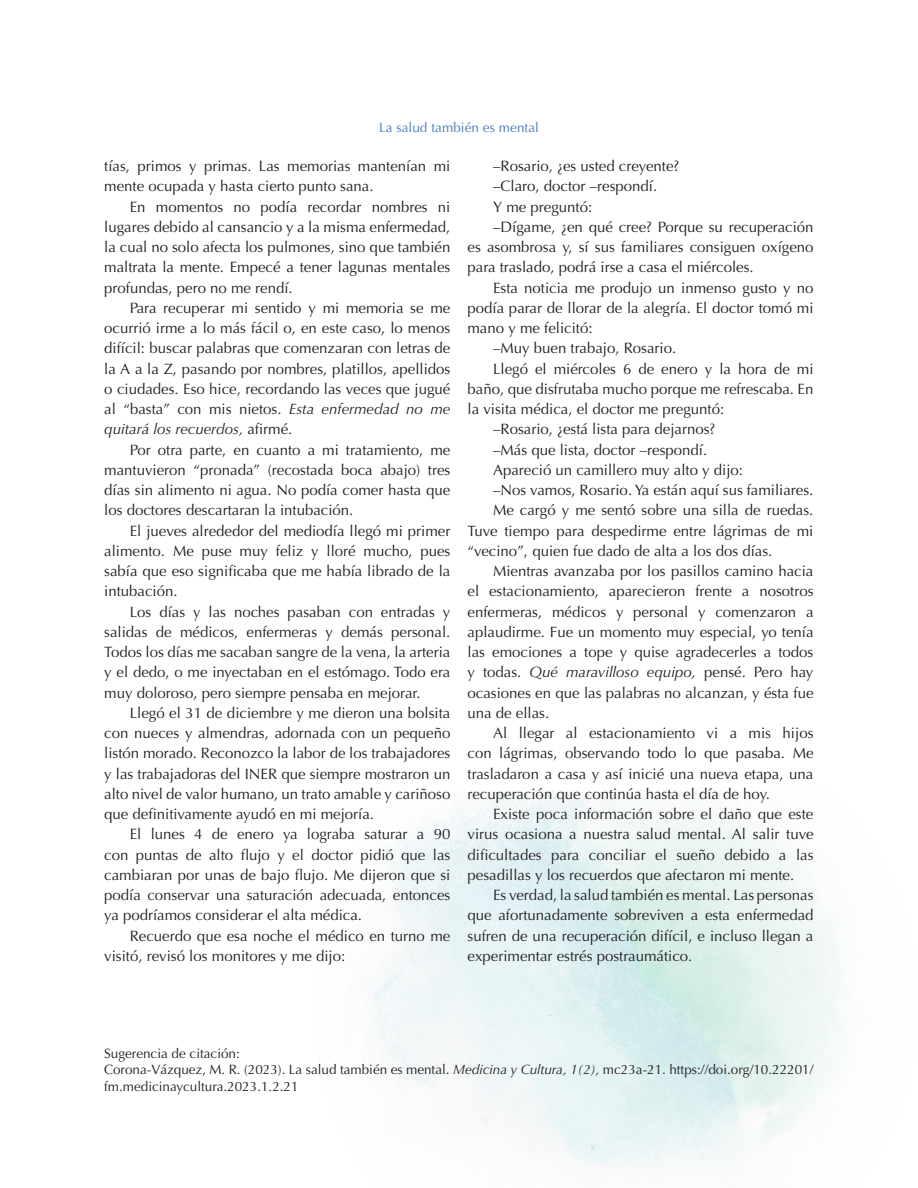
<style>
.page{position:relative;width:918px;height:1188px;background:#fff}
.page>*{position:absolute;margin:0;border:0;box-sizing:border-box;transform-origin:0 0}
.CUERPO_DE_TEXTO{font:15px/20.2px "Optima";color:#231f20;text-align:justify}
.CITACION{font:13.5px/16.2px "Optima";color:#231f20}
.CORNIZA{font:13.5px "Optima";letter-spacing:.005em;color:#4679bc}
.s1{font-style:italic}
</style>
<div class="page">
<p class="CORNIZA" style="left:379px;top:119px;width:161px">La salud también es mental</p>
<p class="CUERPO_DE_TEXTO" style="left:104px;top:156px;width:348px">tías, primos y primas. Las memorias mantenían mi mente ocupada y hasta cierto punto sana.</p>
<p class="CUERPO_DE_TEXTO" style="left:104px;top:197px;width:348px;text-indent:26px">En momentos no podía recordar nombres ni lugares debido al cansancio y a la misma enfermedad, la cual no solo afecta los pulmones, sino que también maltrata la mente. Empecé a tener lagunas mentales profundas, pero no me rendí.</p>
<p class="CUERPO_DE_TEXTO" style="left:104px;top:298px;width:348px;text-indent:26px">Para recuperar mi sentido y mi memoria se me ocurrió irme a lo más fácil o, en este caso, lo menos difícil: buscar palabras que comenzaran con letras de la A a la Z, pasando por nombres, platillos, apellidos o ciudades. Eso hice, recordando las veces que jugué al “basta” con mis nietos. <span class="s1">Esta enfermedad no me quitará los recuerdos,</span> afirmé.</p>
<p class="CUERPO_DE_TEXTO" style="left:104px;top:440px;width:348px;text-indent:26px">Por otra parte, en cuanto a mi tratamiento, me mantuvieron “pronada” (recostada boca abajo) tres días sin alimento ni agua. No podía comer hasta que los doctores descartaran la intubación.</p>
<p class="CUERPO_DE_TEXTO" style="left:104px;top:521px;width:348px;text-indent:26px">El jueves alrededor del mediodía llegó mi primer alimento. Me puse muy feliz y lloré mucho, pues sabía que eso significaba que me había librado de la intubación.</p>
<p class="CUERPO_DE_TEXTO" style="left:104px;top:602px;width:348px;text-indent:26px">Los días y las noches pasaban con entradas y salidas de médicos, enfermeras y demás personal.<br>Todos los días me sacaban sangre de la vena, la arteria y el dedo, o me inyectaban en el estómago. Todo era muy doloroso, pero siempre pensaba en mejorar.</p>
<p class="CUERPO_DE_TEXTO" style="left:104px;top:703px;width:348px;text-indent:26px">Llegó el 31 de diciembre y me dieron una bolsita con nueces y almendras, adornada con un pequeño listón morado. Reconozco la labor de los trabajadores y las trabajadoras del INER que siempre mostraron un alto nivel de valor humano, un trato amable y cariñoso que definitivamente ayudó en mi mejoría.</p>
<p class="CUERPO_DE_TEXTO" style="left:104px;top:824px;width:348px;text-indent:26px">El lunes 4 de enero ya lograba saturar a 90 con puntas de alto flujo y el doctor pidió que las cambiaran por unas de bajo flujo. Me dijeron que si podía conservar una saturación adecuada, entonces ya podríamos considerar el alta médica.</p>
<p class="CUERPO_DE_TEXTO" style="left:104px;top:926px;width:348px;text-indent:26px">Recuerdo que esa noche el médico en turno me visitó, revisó los monitores y me dijo:</p>
<p class="CUERPO_DE_TEXTO" style="left:493px;top:156px;width:188px">–Rosario, ¿es usted creyente?</p>
<p class="CUERPO_DE_TEXTO" style="left:493px;top:176px;width:166px">–Claro, doctor –respondí.</p>
<p class="CUERPO_DE_TEXTO" style="left:493px;top:197px;width:101px">Y me preguntó:</p>
<p class="CUERPO_DE_TEXTO" style="left:468px;top:217px;width:348px;text-indent:26px">–Dígame, ¿en qué cree? Porque su recuperación es asombrosa y, sí sus familiares consiguen oxígeno para traslado, podrá irse a casa el miércoles.</p>
<p class="CUERPO_DE_TEXTO" style="left:468px;top:278px;width:348px;text-indent:26px">Esta noticia me produjo un inmenso gusto y no podía parar de llorar de la alegría. El doctor tomó mi mano y me felicitó:</p>
<p class="CUERPO_DE_TEXTO" style="left:493px;top:338px;width:185px">–Muy buen trabajo, Rosario.</p>
<p class="CUERPO_DE_TEXTO" style="left:468px;top:359px;width:348px;text-indent:26px">Llegó el miércoles 6 de enero y la hora de mi baño, que disfrutaba mucho porque me refrescaba. En la visita médica, el doctor me preguntó:</p>
<p class="CUERPO_DE_TEXTO" style="left:493px;top:419px;width:224px">–Rosario, ¿está lista para dejarnos?</p>
<p class="CUERPO_DE_TEXTO" style="left:493px;top:440px;width:216px">–Más que lista, doctor –respondí.</p>
<p class="CUERPO_DE_TEXTO" style="left:493px;top:460px;width:252px">Apareció un camillero muy alto y dijo:</p>
<p class="CUERPO_DE_TEXTO" style="left:493px;top:480px;width:322px">–Nos vamos, Rosario. Ya están aquí sus familiares.</p>
<p class="CUERPO_DE_TEXTO" style="left:468px;top:500px;width:347px;text-indent:26px">Me cargó y me sentó sobre una silla de ruedas.<br>Tuve tiempo para despedirme entre lágrimas de mi “vecino”, quien fue dado de alta a los dos días.</p>
<p class="CUERPO_DE_TEXTO" style="left:468px;top:561px;width:348px;text-indent:26px">Mientras avanzaba por los pasillos camino hacia el estacionamiento, aparecieron frente a nosotros enfermeras, médicos y personal y comenzaron a aplaudirme. Fue un momento muy especial, yo tenía las emociones a tope y quise agradecerles a todos y todas. <span class="s1">Qué maravilloso equipo,</span> pensé. Pero hay ocasiones en que las palabras no alcanzan, y ésta fue una de ellas.</p>
<p class="CUERPO_DE_TEXTO" style="left:468px;top:723px;width:348px;text-indent:26px">Al llegar al estacionamiento vi a mis hijos con lágrimas, observando todo lo que pasaba. Me trasladaron a casa y así inicié una nueva etapa, una recuperación que continúa hasta el día de hoy.</p>
<p class="CUERPO_DE_TEXTO" style="left:468px;top:804px;width:348px;text-indent:26px">Existe poca información sobre el daño que este virus ocasiona a nuestra salud mental. Al salir tuve dificultades para conciliar el sueño debido a las pesadillas y los recuerdos que afectaron mi mente.</p>
<p class="CUERPO_DE_TEXTO" style="left:468px;top:885px;width:348px;text-indent:26px">Es verdad, la salud también es mental. Las personas que afortunadamente sobreviven a esta enfermedad sufren de una recuperación difícil, e incluso llegan a experimentar estrés postraumático.</p>
<p class="CITACION" style="left:104px;top:1046px;width:137px">Sugerencia de citación:</p>
<p class="CITACION" style="left:104px;top:1062px;width:711px">Corona-Vázquez, M. R. (2023). La salud también es mental. <span class="s1">Medicina y Cultura, 1(2),</span> mc23a-21. https://doi.org/10.22201/ fm.medicinaycultura.2023.1.2.21</p>
</div>
